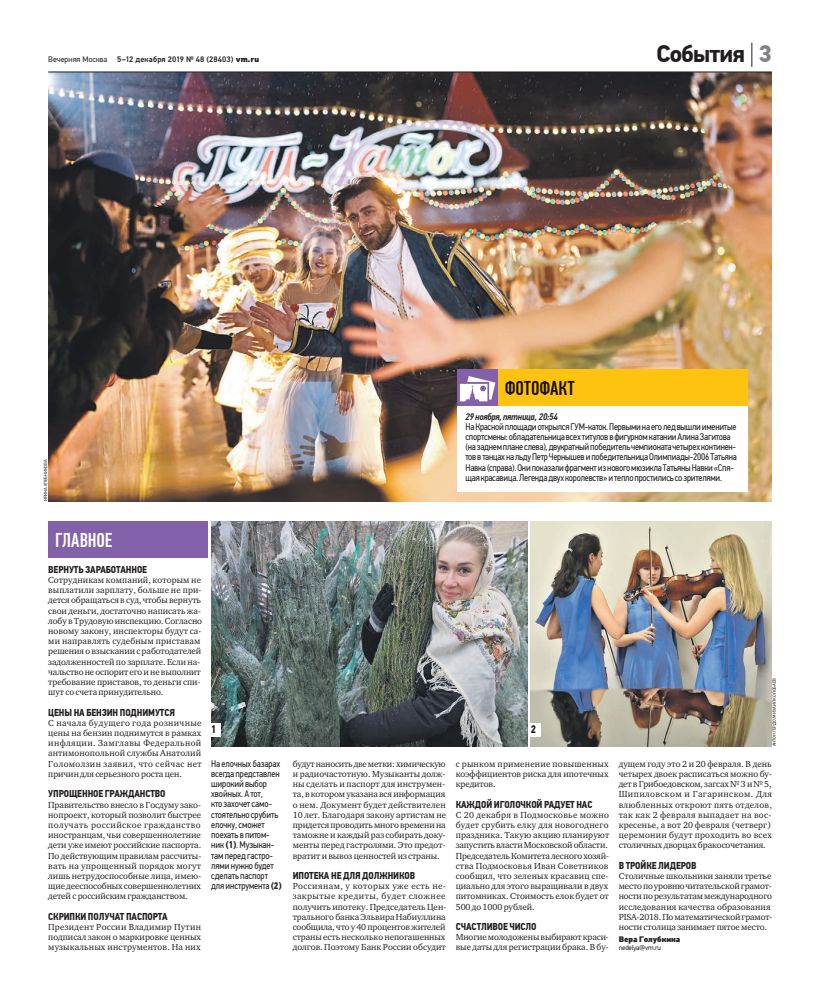
<style>
.page{position:relative;width:820px;height:993px;background:#fff}
.page>*{position:absolute;margin:0;border:0;box-sizing:border-box;transform-origin:0 0}
.t1{font:700 24px "PF Din Text Pro";letter-spacing:-.035em;color:#231f20}
.t2{font:500 20px "PF Din Text Comp Pro";letter-spacing:.005em;color:#160f11}
.t3{font:500 20px "PF Din Text Comp Pro";letter-spacing:-.01em;color:#fff}
.t4{font:700 11px "PF Din Text Cond Pro";color:#231f20}
.t5{font:700 10px "PF Din Text Cond Pro";letter-spacing:-.01em;color:#231f20}
.t6{font:9.6px/10.2px "PF Din Text Cond Pro";letter-spacing:-.025em;color:#231f20}
.t7{font:9px/10.2px "Charter ITC";letter-spacing:-.005em;color:#231f20}
.t8{font:500 8px "PF Din Text Pro";letter-spacing:.02em;color:#231f20}
.t9{font:900 8px "PF Din Text Pro";letter-spacing:-.01em;color:#231f20}
.t10{font:7px "PF Din Text Pro";letter-spacing:-.025em;color:#231f20}
.t11{font:4.5px "PF Din Text Pro";color:#231f20}
.s1{font-weight:400}
.s2{font-weight:900}
.s3{color:#808285}
.s4{font-weight:500;font-style:italic}
.s5{font-weight:700}
</style>
<div class="page">
<svg style="left:751px;top:43px;width:1px;height:24px"></svg>
<img style="left:48px;top:72px;width:723px;height:429px">
<img style="left:530px;top:521px;width:241px;height:225px">
<div style="left:527px;top:722px;width:13px;height:13px;background:#fff"></div>
<div style="left:48px;top:521px;width:160px;height:37px;background:#8361aa"></div>
<hr style="left:48px;top:71px;width:723px;height:1px;background:#231f20">
<img style="left:211px;top:521px;width:316px;height:225px">
<div style="left:207px;top:722px;width:13px;height:13px;background:#fff"></div>
<div style="left:457px;top:402px;width:290px;height:89px;background:#fff"></div>
<div style="left:497px;top:369px;width:250px;height:36px;background:#fec210"></div>
<div style="left:457px;top:369px;width:40px;height:36px;background:#8361aa"></div>
<svg style="left:459px;top:376px;width:36px;height:25px"></svg>
<p class="t8" style="left:48px;top:54px;width:212px"><span class="s1">Вечерняя Москва</span> 5–12 декабря 2019 № 48 (28403) <span class="s2">vm.ru</span></p>
<p class="t1" style="left:656px;top:44px;width:117px">События <span class="s3">3</span></p>
<p class="t11" style="left:44px;top:501px;width:43px;rotate:-90deg">ИРИНА ХЛЕБНИКОВА</p>
<p class="t2" style="left:504px;top:379px;width:71px">ФОТОФАКТ</p>
<p class="t6" style="left:465px;top:412px;width:273px"><span class="s4">29 ноября, пятница, 20:54<br></span>НаКраснойплощадиоткрылсяГУМ-каток. Первыминаеголедвышлиименитые спортсмены: обладательницавсехтитуловвфигурномкатанииАлинаЗагитова (назаднемпланеслева), двукратныйпобедительчемпионатачетырехконтинен&shy;товвтанцахнальдуПетрЧернышевипобедительницаОлимпиады-2006 Татьяна Навка (справа). ОнипоказалифрагментизновогомюзиклаТатьяныНавки «Спя&shy;щаякрасавица. Легендадвухкоролевств» итеплопростилисьсозрителями.</p>
<p class="t3" style="left:55px;top:531px;width:59px">ГЛАВНОЕ</p>
<p class="t5" style="left:48px;top:563px;width:100px">ВЕРНУТЬ ЗАРАБОТАННОЕ</p>
<p class="t7" style="left:48px;top:574px;width:155px">Сотрудникам компаний, которым не выплатили зарплату, больше не при&shy;дется обращаться в суд, чтобы вернуть свои деньги, достаточно написать жа&shy;лобу в Трудовую инспекцию. Согласно новому закону, инспекторы будут са&shy;ми направлять судебным приставам решения о взыскании с работодателей задолженностей по зарплате. Если на&shy;чальство не оспорит его и не выполнит требование приставов, то деньги спи&shy;шут со счета принудительно.</p>
<p class="t5" style="left:48px;top:705px;width:128px">ЦЕНЫ НА БЕНЗИН ПОДНИМУТСЯ</p>
<p class="t7" style="left:48px;top:717px;width:155px;text-align:justify">С начала будущего года розничные цены на бензин поднимутся в рамках инфляции. Замглавы Федеральной антимонопольной службы Анатолий Голомолзин заявил, что сейчас нет причин для серьезного роста цен.</p>
<p class="t5" style="left:48px;top:787px;width:119px">УПРОЩЕННОЕ ГРАЖДАНСТВО</p>
<p class="t7" style="left:48px;top:799px;width:154px;text-align:justify">Правительство внесло в Госдуму зако&shy;нопроект, который позволит быстрее получать российское гражданство иностранцам, чьи совершеннолетние дети уже имеют российские паспорта.<br>По действующим правилам рассчиты&shy;вать на упрощенный порядок могут лишь нетрудоспособные лица, имею&shy;щие дееспособных совершеннолетних детей с российским гражданством.</p>
<p class="t5" style="left:48px;top:909px;width:121px">СКРИПКИ ПОЛУЧАТ ПАСПОРТА</p>
<p class="t7" style="left:48px;top:921px;width:154px;text-align:justify">Президент России Владимир Путин подписал закон о маркировке ценных музыкальных инструментов. На них</p>
<p class="t4" style="left:211px;top:722px;width:7px">1</p>
<p class="t6" style="left:211px;top:759px;width:72px">На елочных базарах всегда представлен широкий выбор хвойных. А тот,<br>кто захочетсамо&shy;стоятельно срубить елочку, сможет поехать в питом&shy;ник <span class="s5">(1)</span>. Музыкан&shy;тамперед гастро&shy;лями нужно будет сделать паспорт для инструмента <span class="s5">(2)</span></p>
<p class="t7" style="left:292px;top:758px;width:155px">будут наносить две метки: химическую и радиочастотную. Музыканты долж&shy;ны сделать и паспорт для инструмен&shy;та, в котором указана вся информация о нем. Документ будет действителен 10 лет. Благодаря закону артистам не придется проводить много времени на таможне и каждый раз собирать доку&shy;менты перед гастролями. Это предот&shy;вратит и вывоз ценностей из страны.</p>
<p class="t5" style="left:292px;top:869px;width:124px">ИПОТЕКА НЕ ДЛЯ ДОЛЖНИКОВ</p>
<p class="t7" style="left:292px;top:880px;width:155px;text-align:justify">Россиянам, у которых уже есть не&shy;закрытые кредиты, будет сложнее получить ипотеку. Председатель Цен&shy;трального банка Эльвира Набиуллина сообщила, что у 40 процентов жителей страны есть несколько непогашенных долгов. Поэтому Банк России обсудит</p>
<p class="t4" style="left:530px;top:722px;width:7px">2</p>
<p class="t7" style="left:455px;top:758px;width:154px;text-align:justify">с рынком применение повышенных коэффициентов риска для ипотечных кредитов.</p>
<p class="t5" style="left:455px;top:797px;width:138px">КАЖДОЙ ИГОЛОЧКОЙ РАДУЕТ НАС</p>
<p class="t7" style="left:455px;top:809px;width:155px">С 20 декабря в Подмосковье можно будет срубить елку для новогоднего праздника. Такую акцию планируют запустить власти Московской области.<br>Председатель Комитета лесного хозяй&shy;ства Подмосковья Иван Советников сообщил, что зеленых красавиц спе&shy;циально для этого выращивали в двух питомниках. Стоимость елок будет от 500 до 1000 рублей.</p>
<p class="t5" style="left:455px;top:920px;width:82px">СЧАСТЛИВОЕЧИСЛО</p>
<p class="t7" style="left:455px;top:931px;width:154px">Многие молодожены выбирают краси&shy;вые даты для регистрации брака. В бу-</p>
<p class="t11" style="left:772px;top:746px;width:69px;rotate:-90deg">АНТОНГЕРДО, МИХАИЛКОЛОБАЕВ</p>
<p class="t7" style="left:618px;top:758px;width:155px">дущем году это 2 и 20 февраля. В день четырех двоек расписаться можно бу&shy;дет в Грибоедовском, загсах № 3 и № 5, Шипиловском и Гагаринском. Для влюбленных откроют пять отделов, так как 2 февраля выпадает на вос&shy;кресенье, а вот 20 февраля (четверг) церемонии будут проходить во всех столичных дворцах бракосочетания.</p>
<p class="t5" style="left:618px;top:858px;width:79px">В ТРОЙКЕ ЛИДЕРОВ</p>
<p class="t7" style="left:618px;top:870px;width:155px">Столичные школьники заняли третье место по уровню читательской грамот&shy;ности по результатам международного исследования качества образования PISA-2018. По математической грамот&shy;ности столица занимает пятое место.</p>
<p class="t9" style="left:618px;top:935px;width:63px">Вера Голубкина</p>
<p class="t10" style="left:618px;top:944px;width:44px">nedelya@vm.ru</p>
</div>
